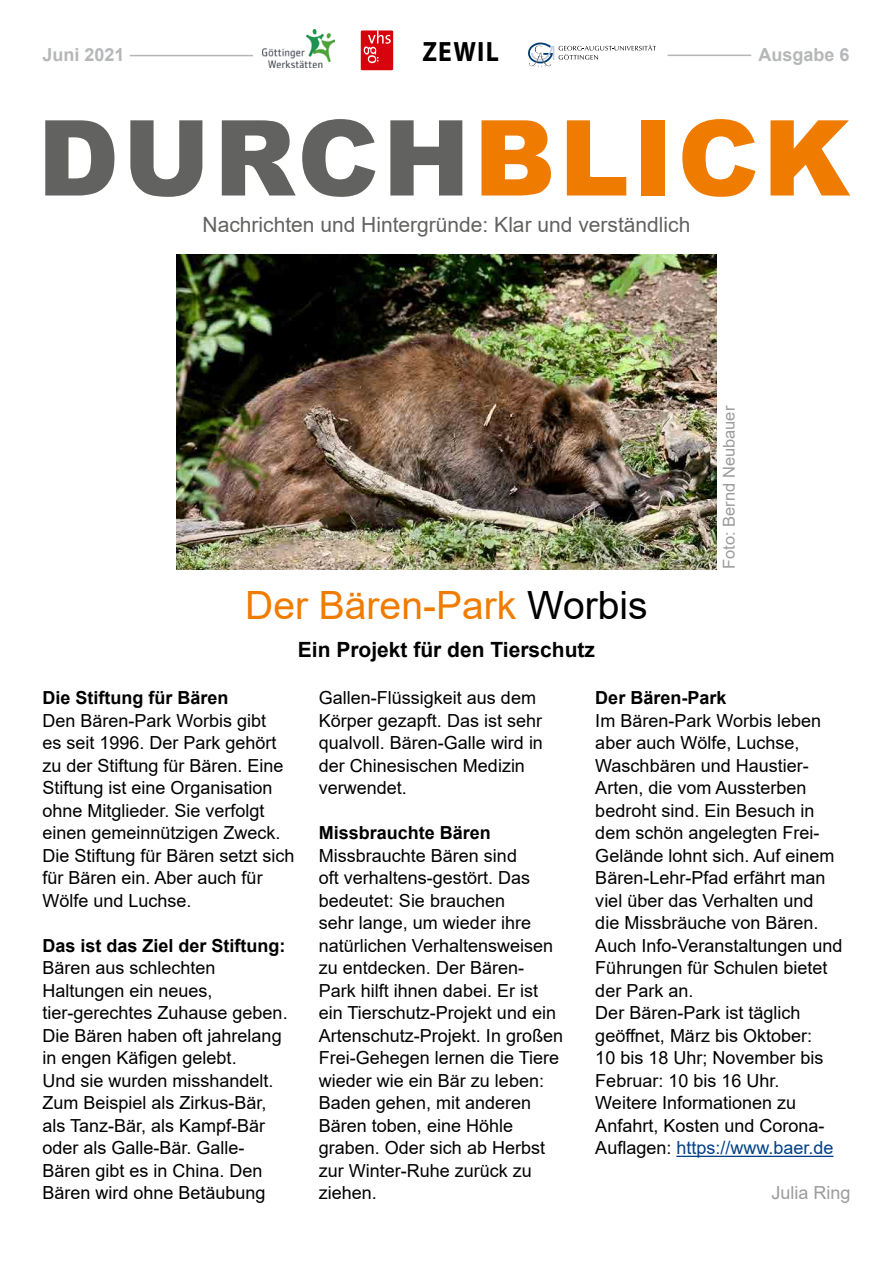
<style>
.page{position:relative;width:893px;height:1263px;background:#fff}
.page>*{position:absolute;margin:0;border:0;box-sizing:border-box;transform-origin:0 0}
.t1{font:900 105px "Arial";letter-spacing:.035em;color:#626261}
.t2{font:39px "Arial";color:#ef7c00}
.t3{font:700 28.05px "Myriad Pro";letter-spacing:.05em;color:#000;scale:.91 1}
.t4{font:21px "Arial";color:#626261}
.t5{font:700 21px "Arial";color:#000}
.t6{font:18px/22.5px "Arial";color:#000}
.t7{font:700 18px "Arial";color:#000}
.t8{font:700 18px "Arial";color:#b6b7b8}
.t9{font:18px "Arial";color:#9c9c9d}
.t10{font:16.5px "Arial";color:#9c9c9d}
.s1{color:#ef7c00}
.s2{color:#000}
.s3{color:#004188}
</style>
<div class="page">
<hr style="left:676px;top:1156px;width:157px;height:1px;background:#004188">
<hr style="left:130px;top:55px;width:123px;height:1px;background:#b6b7b8">
<hr style="left:668px;top:55px;width:83px;height:1px;background:#b6b7b8">
<svg style="left:528px;top:42px;width:128px;height:25px"></svg>
<img style="left:263px;top:30px;width:71px;height:37px">
<div style="left:361px;top:31px;width:32px;height:39px;background:#d7040d"></div>
<svg style="left:364px;top:31px;width:27px;height:32px"></svg>
<img style="left:176px;top:254px;width:540px;height:315px">
<p class="t8" style="left:43px;top:42px;width:84px">Juni 2021</p>
<h3 class="t3" style="left:422px;top:33px;width:86px">ZEWIL</h3>
<p class="t8" style="left:758px;top:42px;width:93px">Ausgabe 6</p>
<h1 class="t1" style="left:37px;top:82px;width:814px">DURCH<span class="s1">BLICK</span></h1>
<p class="t4" style="left:202px;top:210px;width:489px">Nachrichten und Hintergründe: Klar und verständlich</p>
<h2 class="t2" style="left:245px;top:579px;width:404px">Der Bären-Park <span class="s2">Worbis</span></h2>
<p class="t5" style="left:298px;top:635px;width:299px">Ein Projekt für den Tierschutz</p>
<p class="t10" style="left:718px;top:569px;width:165px;rotate:-90deg">Foto: Bernd Neubauer</p>
<p class="t7" style="left:43px;top:685px;width:188px">Die Stiftung für Bären</p>
<p class="t6" style="left:43px;top:709px;width:254px">Den Bären-Park Worbis gibt<br>es seit 1996. Der Park gehört zu der Stiftung für Bären. Eine<br>Stiftung ist eine Organisation ohne Mitglieder. Sie verfolgt einen gemeinnützigen Zweck.<br>Die Stiftung für Bären setzt sich für Bären ein. Aber auch für<br>Wölfe und Luchse.</p>
<p class="t7" style="left:43px;top:933px;width:245px">Das ist das Ziel der Stiftung:</p>
<p class="t6" style="left:43px;top:957px;width:247px">Bären aus schlechten<br>Haltungen ein neues, tier-gerechtes Zuhause geben.<br>Die Bären haben oft jahrelang in engen Käfigen gelebt.<br>Und sie wurden misshandelt.<br>Zum Beispiel als Zirkus-Bär, als Tanz-Bär, als Kampf-Bär oder als Galle-Bär. Galle-<br>Bären gibt es in China. Den<br>Bären wird ohne Betäubung</p>
<p class="t6" style="left:319px;top:687px;width:226px">Gallen-Flüssigkeit aus dem<br>Körper gezapft. Das ist sehr qualvoll. Bären-Galle wird in der Chinesischen Medizin verwendet.</p>
<p class="t7" style="left:319px;top:820px;width:174px">Missbrauchte Bären</p>
<p class="t6" style="left:319px;top:844px;width:246px">Missbrauchte Bären sind<br>oft verhaltens-gestört. Das bedeutet: Sie brauchen<br>sehr lange, um wieder ihre natürlichen Verhaltensweisen zu entdecken. Der Bären-<br>Park hilft ihnen dabei. Er ist ein Tierschutz-Projekt und ein<br>Artenschutz-Projekt. In großen<br>Frei-Gehegen lernen die Tiere wieder wie ein Bär zu leben:<br>Baden gehen, mit anderen<br>Bären toben, eine Höhle graben. Oder sich ab Herbst zur Winter-Ruhe zurück zu ziehen.</p>
<p class="t7" style="left:595px;top:685px;width:133px">Der Bären-Park</p>
<p class="t6" style="left:595px;top:709px;width:249px">Im Bären-Park Worbis leben aber auch Wölfe, Luchse,<br>Waschbären und Haustier-<br>Arten, die vom Aussterben bedroht sind. Ein Besuch in dem schön angelegten Frei-<br>Gelände lohnt sich. Auf einem<br>Bären-Lehr-Pfad erfährt man viel über das Verhalten und<br>die Missbräuche von Bären.<br>Auch Info-Veranstaltungen und<br>Führungen für Schulen bietet der Park an.<br>Der Bären-Park ist täglich geöffnet, März bis Oktober:<br>10 bis 18 Uhr; November bis<br>Februar: 10 bis 16 Uhr.<br>Weitere Informationen zu<br>Anfahrt, Kosten und Corona-<br>Auflagen: <span class="s3">https://www.baer.de</span></p>
<p class="t9" style="left:771px;top:1181px;width:81px">Julia Ring</p>
</div>
